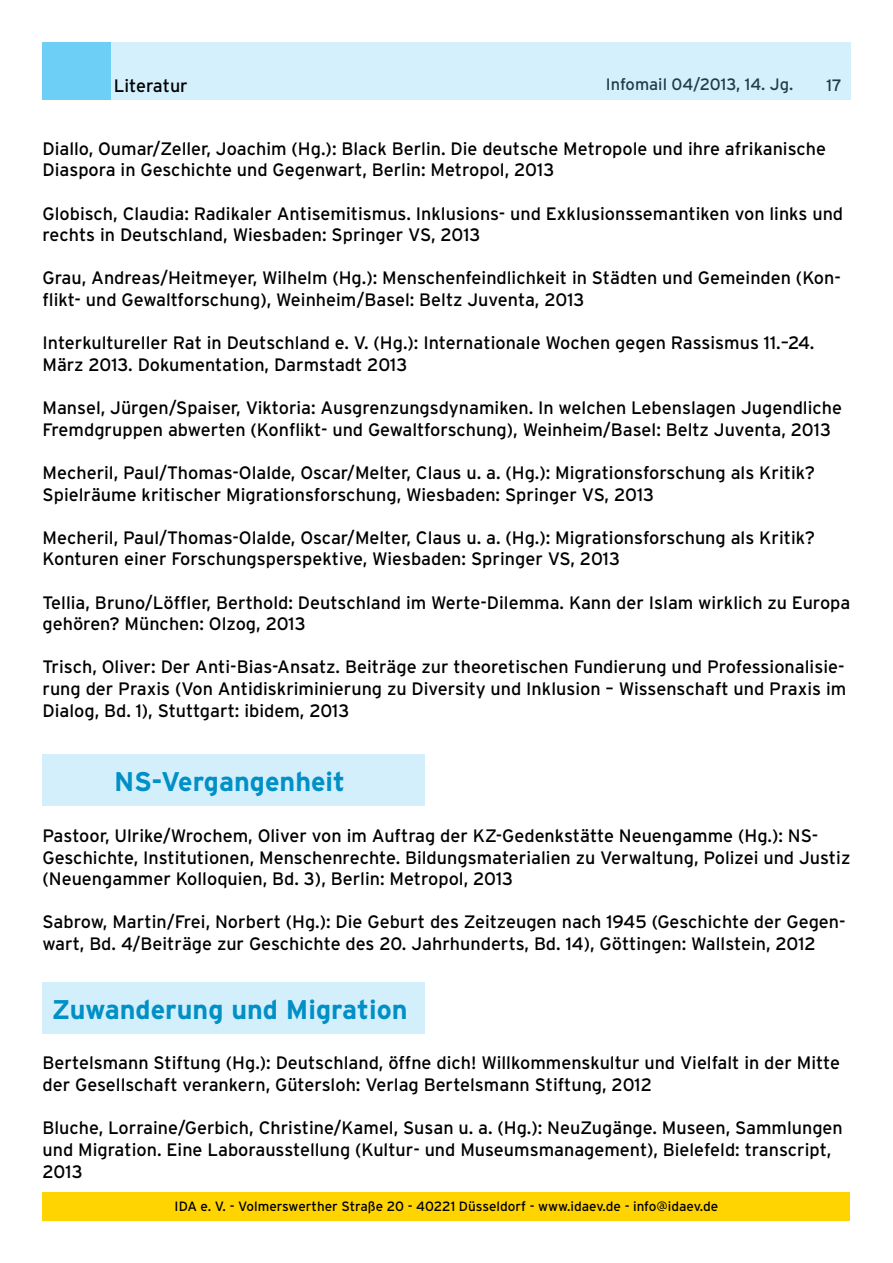
<style>
.page{position:relative;width:893px;height:1263px;background:#fff}
.page>*{position:absolute;margin:0;border:0;box-sizing:border-box;transform-origin:0 0}
.t1{font:700 27px "Interstate";color:#0090c6}
.t2{font:18px/21.6px "Interstate";color:#000}
.t3{font:16.5px "Interstate";color:#000}
.t4{font:13.5px "Interstate";color:#000}
</style>
<div class="page">
<div style="left:43px;top:1192px;width:807px;height:28px;background:#ffd400"></div>
<div style="left:91px;top:43px;width:759px;height:57px;background:#d3f0fc"></div>
<div style="left:43px;top:43px;width:68px;height:57px;background:#6dcff6"></div>
<div style="left:43px;top:755px;width:382px;height:51px;background:#d4effc"></div>
<div style="left:43px;top:982px;width:382px;height:51px;background:#d4effc"></div>
<p class="t2" style="left:114px;top:74px;width:76px">Literatur</p>
<p class="t3" style="left:606px;top:75px;width:189px">Infomail 04/2013, 14. Jg.</p>
<p class="t3" style="left:826px;top:76px;width:17px">17</p>
<p class="t2" style="left:43px;top:138px;width:785px">Diallo, Oumar/Zeller, Joachim (Hg.): Black Berlin. Die deutsche Metropole und ihre afrikanische<br>Diaspora in Geschichte und Gegenwart, Berlin: Metropol, 2013</p>
<p class="t2" style="left:43px;top:202px;width:802px">Globisch, Claudia: Radikaler Antisemitismus. Inklusions- und Exklusionssemantiken von links und rechts in Deutschland, Wiesbaden: Springer VS, 2013</p>
<p class="t2" style="left:43px;top:267px;width:800px">Grau, Andreas/Heitmeyer, Wilhelm (Hg.): Menschenfeindlichkeit in Städten und Gemeinden (Kon&shy;flikt- und Gewaltforschung), Weinheim/Basel: Beltz Juventa, 2013</p>
<p class="t2" style="left:43px;top:332px;width:773px">Interkultureller Rat in Deutschland e. V. (Hg.): Internationale Wochen gegen Rassismus 11.–24.<br>März 2013. Dokumentation, Darmstadt 2013</p>
<p class="t2" style="left:43px;top:397px;width:801px">Mansel, Jürgen/Spaiser, Viktoria: Ausgrenzungsdynamiken. In welchen Lebenslagen Jugendliche<br>Fremdgruppen abwerten (Konflikt- und Gewaltforschung), Weinheim/Basel: Beltz Juventa, 2013</p>
<p class="t2" style="left:43px;top:462px;width:774px">Mecheril, Paul/Thomas-Olalde, Oscar/Melter, Claus u. a. (Hg.): Migrationsforschung als Kritik?<br>Spielräume kritischer Migrationsforschung, Wiesbaden: Springer VS, 2013</p>
<p class="t2" style="left:43px;top:526px;width:774px">Mecheril, Paul/Thomas-Olalde, Oscar/Melter, Claus u. a. (Hg.): Migrationsforschung als Kritik?<br>Konturen einer Forschungsperspektive, Wiesbaden: Springer VS, 2013</p>
<p class="t2" style="left:43px;top:591px;width:809px">Tellia, Bruno/Löffler, Berthold: Deutschland im Werte-Dilemma. Kann der Islam wirklich zu Europa gehören? München: Olzog, 2013</p>
<p class="t2" style="left:43px;top:656px;width:805px;text-align:justify">Trisch, Oliver: Der Anti-Bias-Ansatz. Beiträge zur theoretischen Fundierung und Professionalisie&shy;rung der Praxis (Von Antidiskriminierung zu Diversity und Inklusion – Wissenschaft und Praxis im Dialog, Bd. 1), Stuttgart: ibidem, 2013</p>
<h1 class="t1" style="left:114px;top:767px;width:233px">NS-Vergangenheit</h1>
<p class="t2" style="left:43px;top:825px;width:809px">Pastoor, Ulrike/Wrochem, Oliver von im Auftrag der KZ-Gedenkstätte Neuengamme (Hg.): NS-<br>Geschichte, Institutionen, Menschenrechte. Bildungsmaterialien zu Verwaltung, Polizei und Justiz (Neuengammer Kolloquien, Bd. 3), Berlin: Metropol, 2013</p>
<p class="t2" style="left:43px;top:911px;width:805px">Sabrow, Martin/Frei, Norbert (Hg.): Die Geburt des Zeitzeugen nach 1945 (Geschichte der Gegen&shy;wart, Bd. 4/Beiträge zur Geschichte des 20. Jahrhunderts, Bd. 14), Göttingen: Wallstein, 2012</p>
<h1 class="t1" style="left:52px;top:994px;width:357px">Zuwanderung und Migration</h1>
<p class="t2" style="left:43px;top:1052px;width:799px">Bertelsmann Stiftung (Hg.): Deutschland, öffne dich! Willkommenskultur und Vielfalt in der Mitte der Gesellschaft verankern, Gütersloh: Verlag Bertelsmann Stiftung, 2012</p>
<p class="t2" style="left:43px;top:1117px;width:802px">Bluche, Lorraine/Gerbich, Christine/Kamel, Susan u. a. (Hg.): NeuZugänge. Museen, Sammlungen und Migration. Eine Laborausstellung (Kultur- und Museumsmanagement), Bielefeld: transcript,<br>2013</p>
<p class="t4" style="left:175px;top:1198px;width:545px">IDA e. V. - Volmerswerther Straße 20 - 40221 Düsseldorf - www.idaev.de - info@idaev.de</p>
</div>
